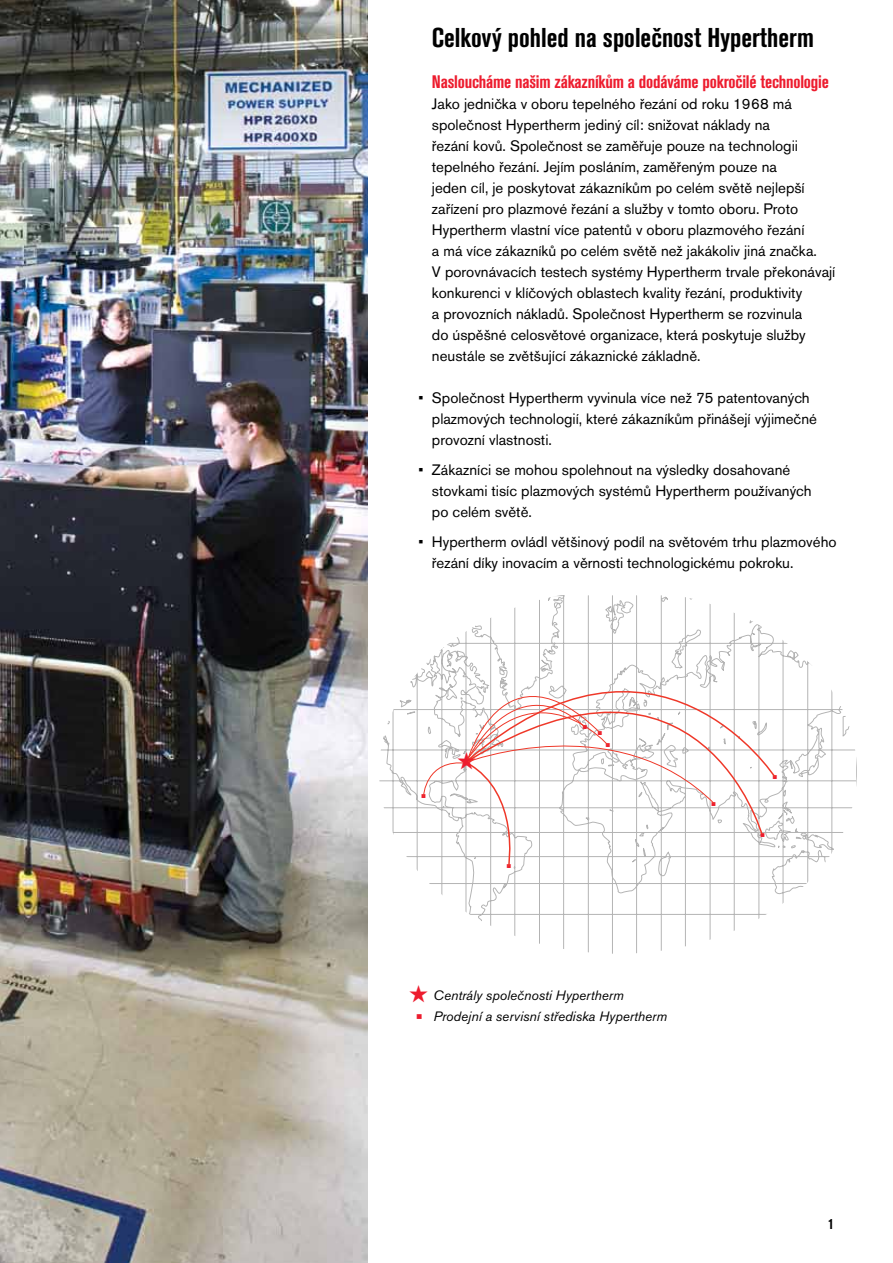
<style>
.page{position:relative;width:893px;height:1263px;background:#fff}
.page>*{position:absolute;margin:0;border:0;box-sizing:border-box;transform-origin:0 0}
.t1{font:700 condensed 27px "Akzidenz Grotesk Pro";color:#000}
.t2{font:21px "Akzidenz Grotesk Pro";color:#ed1c2e}
.t3{font:700 condensed 18px "Akzidenz Grotesk Pro";letter-spacing:-.01em;color:#ed1c2e}
.t4{font:16.8px "Akzidenz Grotesk Pro";color:#ed1c2e}
.t5{font:15px/21px "Akzidenz Grotesk Pro";color:#000}
.t6{font:700 condensed 15px "Akzidenz Grotesk Pro";color:#000}
.t7{font:italic 13.5px/21px "Akzidenz Grotesk Pro";color:#000}
</style>
<div class="page">
<img style="left:0;top:0;width:367px;height:1263px">
<svg style="left:379px;top:595px;width:478px;height:359px"></svg>
<svg style="left:464px;top:596px;width:311px;height:182px"></svg>
<svg style="left:467px;top:619px;width:296px;height:216px"></svg>
<svg style="left:423px;top:636px;width:292px;height:293px"></svg>
<h1 class="t1" style="left:418px;top:20px;width:397px">Celkový pohled na společnost Hypertherm</h1>
<p class="t3" style="left:418px;top:70px;width:412px">Nasloucháme našim zákazníkům a dodáváme pokročilé technologie</p>
<p class="t5" style="left:432px;top:93px;width:405px">Jako jednička v oboru tepelného řezání od roku 1968 má společnost Hypertherm jediný cíl: snižovat náklady na<br>řezání kovů. Společnost se zaměřuje pouze na technologii tepelného řezání. Jejím posláním, zaměřeným pouze na<br>jeden cíl, je poskytovat zákazníkům po celém světě nejlepší zařízení pro plazmové řezání a služby v tomto oboru. Proto Hypertherm vlastní více patentů v oboru plazmového řezání<br>a má více zákazníků po celém světě než jakákoliv jiná značka.<br>V porovnávacích testech systémy Hypertherm trvale překonávají konkurenci v klíčových oblastech kvality řezání, produktivity<br>a provozních nákladů. Společnost Hypertherm se rozvinula<br>do úspěšné celosvětové organizace, která poskytuje služby neustále se zvětšující zákaznické základně.</p>
<p class="t5" style="left:432px;top:387px;width:387px;text-indent:-14px">• Společnost Hypertherm vyvinula více než 75 patentovaných plazmových technologií, které zákazníkům přinášejí výjimečné provozní vlastnosti.</p>
<p class="t5" style="left:432px;top:459px;width:381px;text-indent:-14px">• Zákazníci se mohou spolehnout na výsledky dosahované stovkami tisíc plazmových systémů Hypertherm používaných po celém světě.</p>
<p class="t5" style="left:432px;top:531px;width:406px;text-indent:-14px">• Hypertherm ovládl většinový podíl na světovém trhu plazmového řezání díky inovacím a věrnosti technologickému pokroku.</p>
<p class="t4" style="left:421px;top:785px;width:7px">•</p>
<p class="t4" style="left:506px;top:855px;width:7px">•</p>
<p class="t4" style="left:582px;top:717px;width:7px">•</p>
<p class="t4" style="left:597px;top:722px;width:7px">•</p>
<p class="t4" style="left:605px;top:734px;width:7px">•</p>
<p class="t4" style="left:711px;top:793px;width:7px">•</p>
<p class="t4" style="left:772px;top:766px;width:7px">•</p>
<p class="t4" style="left:760px;top:824px;width:7px">•</p>
<h2 class="t2" style="left:416px;top:1003px;width:8px">•</h2>
<p class="t7" style="left:433px;top:984px;width:235px">Centrály společnosti Hypertherm<br>Prodejní a servisní střediska Hypertherm</p>
<p class="t6" style="left:828px;top:1214px;width:7px">1</p>
</div>
